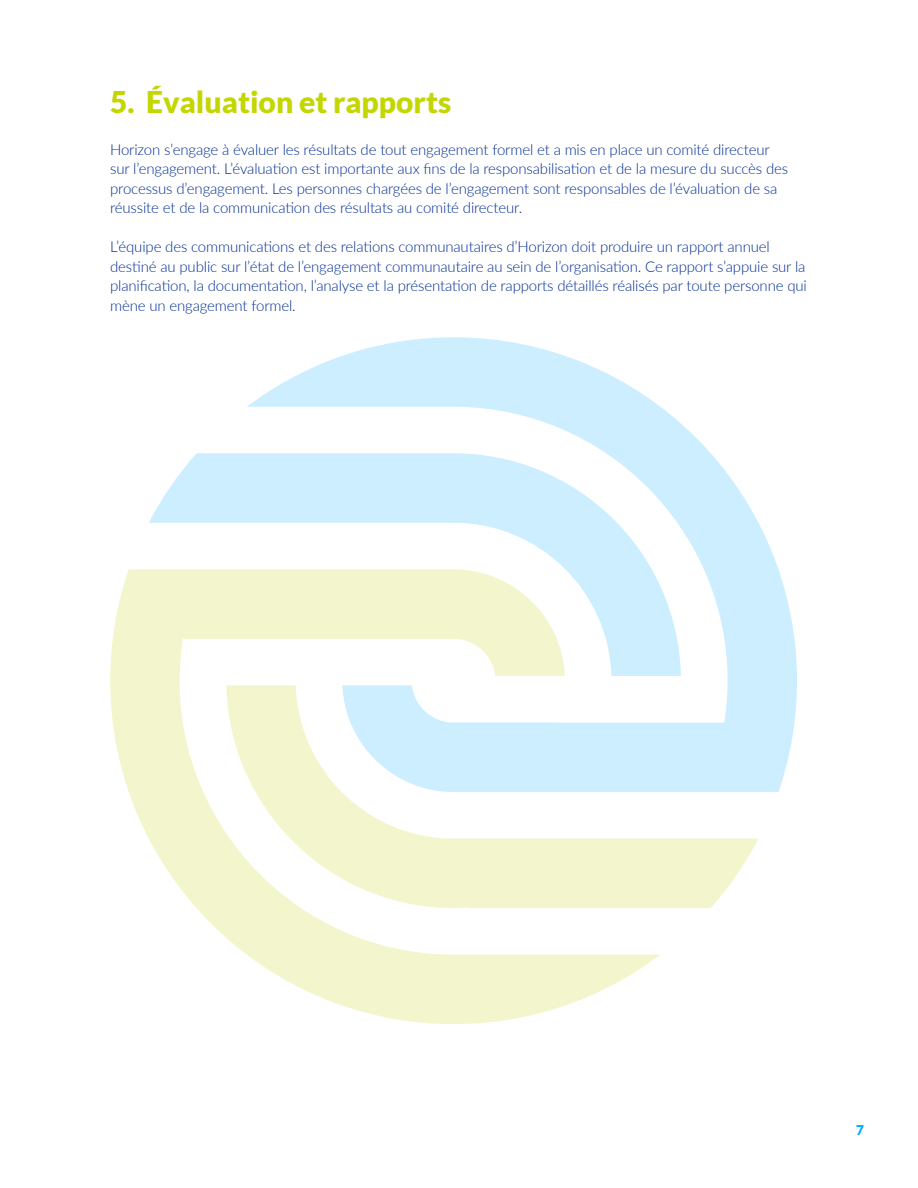
<style>
.page{position:relative;width:918px;height:1188px;background:#fff}
.page>*{position:absolute;margin:0;border:0;box-sizing:border-box;transform-origin:0 0}
.t1{font:900 30px "Lato";color:#c4d600}
.t2{font:300 15px/19.5px "Lato";letter-spacing:-.01em;color:#002d96}
.t3{font:900 13.5px "Lato";color:#0af}
</style>
<div class="page">
<svg style="left:110px;top:569px;width:648px;height:455px"></svg>
<svg style="left:149px;top:337px;width:648px;height:455px"></svg>
<p class="t1" style="left:110px;top:84px;width:343px">5. Évaluation et rapports</p>
<p class="t2" style="left:110px;top:139px;width:680px">Horizon s’engage à évaluer les résultats de tout engagement formel et a mis en place un comité directeur sur l’engagement. L’évaluation est importante aux fins de la responsabilisation et de la mesure du succès des processus d’engagement. Les personnes chargées de l’engagement sont responsables de l’évaluation de sa réussite et de la communication des résultats au comité directeur.</p>
<p class="t2" style="left:110px;top:236px;width:698px">L’équipe des communications et des relations communautaires d’Horizon doit produire un rapport annuel destiné au public sur l’état de l’engagement communautaire au sein de l’organisation. Ce rapport s’appuie sur la planification, la documentation, l’analyse et la présentation de rapports détaillés réalisés par toute personne qui mène un engagement formel.</p>
<p class="t3" style="left:856px;top:1122px;width:9px">7</p>
</div>
